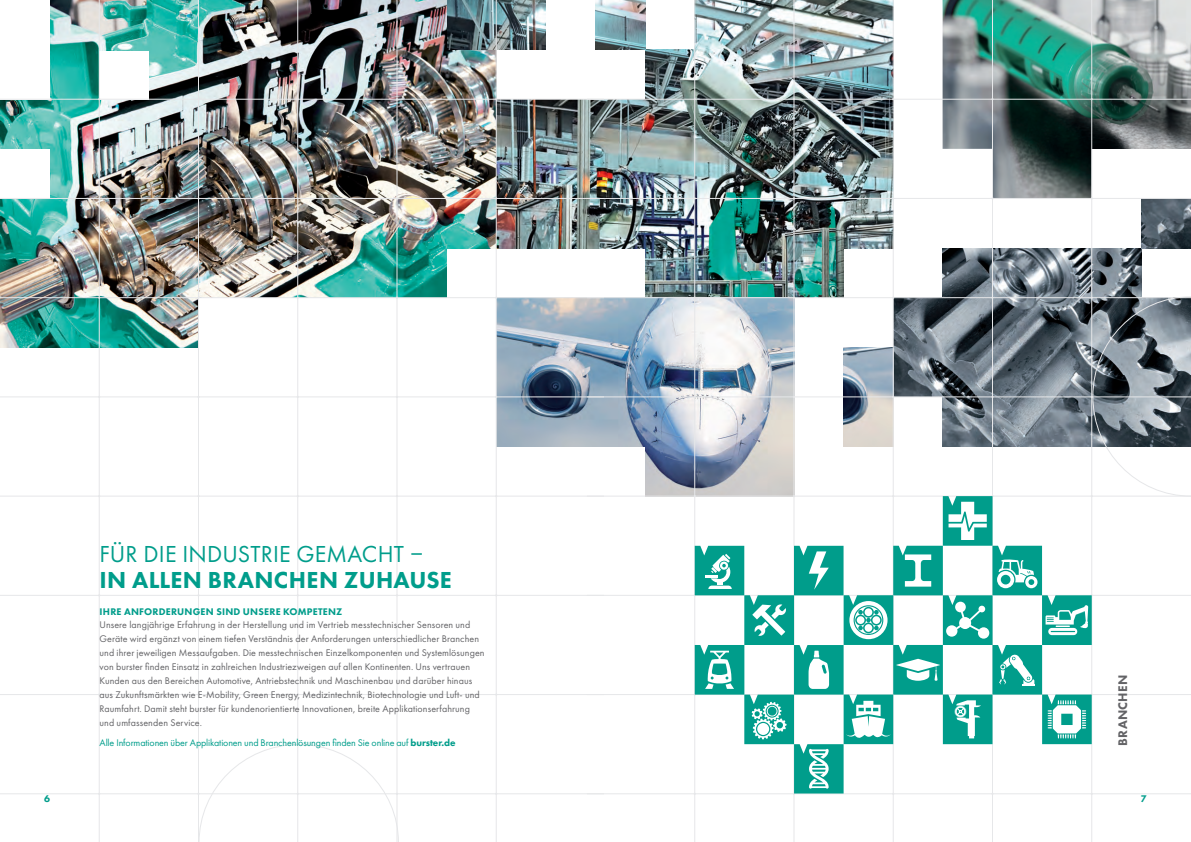
<style>
.page{position:relative;width:1191px;height:842px;background:#fff}
.page>*{position:absolute;margin:0;border:0;box-sizing:border-box;transform-origin:0 0}
.HeadlineBook{font:24px/26px "Futura PT";letter-spacing:.01em;color:#009d8b}
.t1{font:800 13px "Futura PT";letter-spacing:.015em;color:#636366}
.t2{font:10px/14px "Futura PT";letter-spacing:.005em;color:#636366}
.t3{font:10px "Futura PT";letter-spacing:-.01em;color:#009d8b}
.SubheadlineGrün{font:800 10px "Futura PT";letter-spacing:.02em;color:#009d8b}
.s1{font-weight:800}
</style>
<div class="page">
<img style="left:943px;top:248px;width:198px;height:49px">
<img style="left:497px;top:298px;width:148px;height:148px">
<img style="left:199px;top:0;width:247px;height:297px">
<img style="left:298px;top:0;width:198px;height:248px">
<img style="left:0;top:0;width:198px;height:347px">
<img style="left:942px;top:0;width:249px;height:149px">
<img style="left:1141px;top:199px;width:50px;height:49px">
<img style="left:993px;top:0;width:98px;height:198px">
<img style="left:695px;top:0;width:198px;height:248px">
<img style="left:645px;top:50px;width:198px;height:247px">
<img style="left:447px;top:0;width:99px;height:50px">
<img style="left:595px;top:0;width:50px;height:50px">
<img style="left:497px;top:100px;width:296px;height:148px">
<img style="left:645px;top:298px;width:48px;height:198px">
<div style="left:0;top:0;width:50px;height:99px;background:#fff"></div>
<div style="left:99px;top:51px;width:49px;height:48px;background:#fff"></div>
<div style="left:0;top:149px;width:50px;height:49px;background:#fff"></div>
<hr style="left:0;top:99px;width:604px;height:1px;background:#e6e7e9">
<hr style="left:587px;top:99px;width:604px;height:1px;background:#e6e7e9">
<hr style="left:0;top:595px;width:604px;height:1px;background:#e6e7e9">
<hr style="left:587px;top:595px;width:604px;height:1px;background:#e6e7e9">
<hr style="left:0;top:694px;width:604px;height:1px;background:#e6e7e9">
<hr style="left:587px;top:694px;width:604px;height:1px;background:#e6e7e9">
<hr style="left:0;top:794px;width:604px;height:1px;background:#e6e7e9">
<hr style="left:587px;top:794px;width:604px;height:1px;background:#e6e7e9">
<hr style="left:0;top:496px;width:604px;height:1px;background:#e6e7e9">
<hr style="left:587px;top:496px;width:604px;height:1px;background:#e6e7e9">
<hr style="left:0;top:397px;width:604px;height:1px;background:#e6e7e9">
<hr style="left:587px;top:397px;width:604px;height:1px;background:#e6e7e9">
<hr style="left:0;top:297px;width:604px;height:1px;background:#e6e7e9">
<hr style="left:587px;top:297px;width:604px;height:1px;background:#e6e7e9">
<hr style="left:0;top:198px;width:604px;height:1px;background:#e6e7e9">
<hr style="left:587px;top:198px;width:604px;height:1px;background:#e6e7e9">
<hr style="left:99px;top:0;width:1px;height:842px;background:#e6e7e9">
<hr style="left:694px;top:0;width:1px;height:842px;background:#e6e7e9">
<hr style="left:198px;top:0;width:1px;height:842px;background:#e6e7e9">
<hr style="left:794px;top:0;width:1px;height:842px;background:#e6e7e9">
<hr style="left:297px;top:0;width:1px;height:842px;background:#e6e7e9">
<hr style="left:893px;top:0;width:1px;height:842px;background:#e6e7e9">
<hr style="left:397px;top:0;width:1px;height:842px;background:#e6e7e9">
<hr style="left:992px;top:0;width:1px;height:842px;background:#e6e7e9">
<hr style="left:496px;top:0;width:1px;height:842px;background:#e6e7e9">
<hr style="left:1091px;top:0;width:1px;height:842px;background:#e6e7e9">
<svg style="left:197px;top:744px;width:202px;height:98px"></svg>
<svg style="left:693px;top:297px;width:498px;height:498px"></svg>
<p class="HeadlineBook" style="left:100px;top:541px;width:354px">FÜR DIE INDUSTRIE GEMACHT –<br><span class="s1">IN ALLEN BRANCHEN ZUHAUSE</span></p>
<p class="SubheadlineGrün" style="left:100px;top:605px;width:244px">IHRE ANFORDERUNGEN SIND UNSERE KOMPETENZ</p>
<p class="t2" style="left:100px;top:618px;width:386px">Unsere langjährige Erfahrung in der Herstellung und im Vertrieb messtechnischer Sensoren und Geräte wird ergänzt von einem tiefen Verständnis der Anforderungen unterschiedlicher Branchen und ihrer jeweiligen Messaufgaben. Die messtechnischen Einzelkomponenten und Systemlösungen von burster finden Einsatz in zahlreichen Industriezweigen auf allen Kontinenten. Uns vertrauen Kunden aus den Bereichen Automotive, Antriebstechnik und Maschinenbau und darüber hinaus aus Zukunftsmärkten wie E-Mobility, Green Energy, Medizintechnik, Biotechnologie und Luft- und Raumfahrt. Damit steht burster für kundenorientierte Innovationen, breite Applikationserfahrung und umfassenden Service.</p>
<p class="t3" style="left:100px;top:737px;width:357px">Alle Informationen über Applikationen und Branchenlösungen finden Sie online auf <span class="s1">burster.de</span></p>
<p class="t1" style="left:1114px;top:745px;width:72px;rotate:-90deg">BRANCHEN</p>
<p class="SubheadlineGrün" style="left:44px;top:792px;width:7px">6</p>
<p class="SubheadlineGrün" style="left:1140px;top:792px;width:7px">7</p>
</div>
